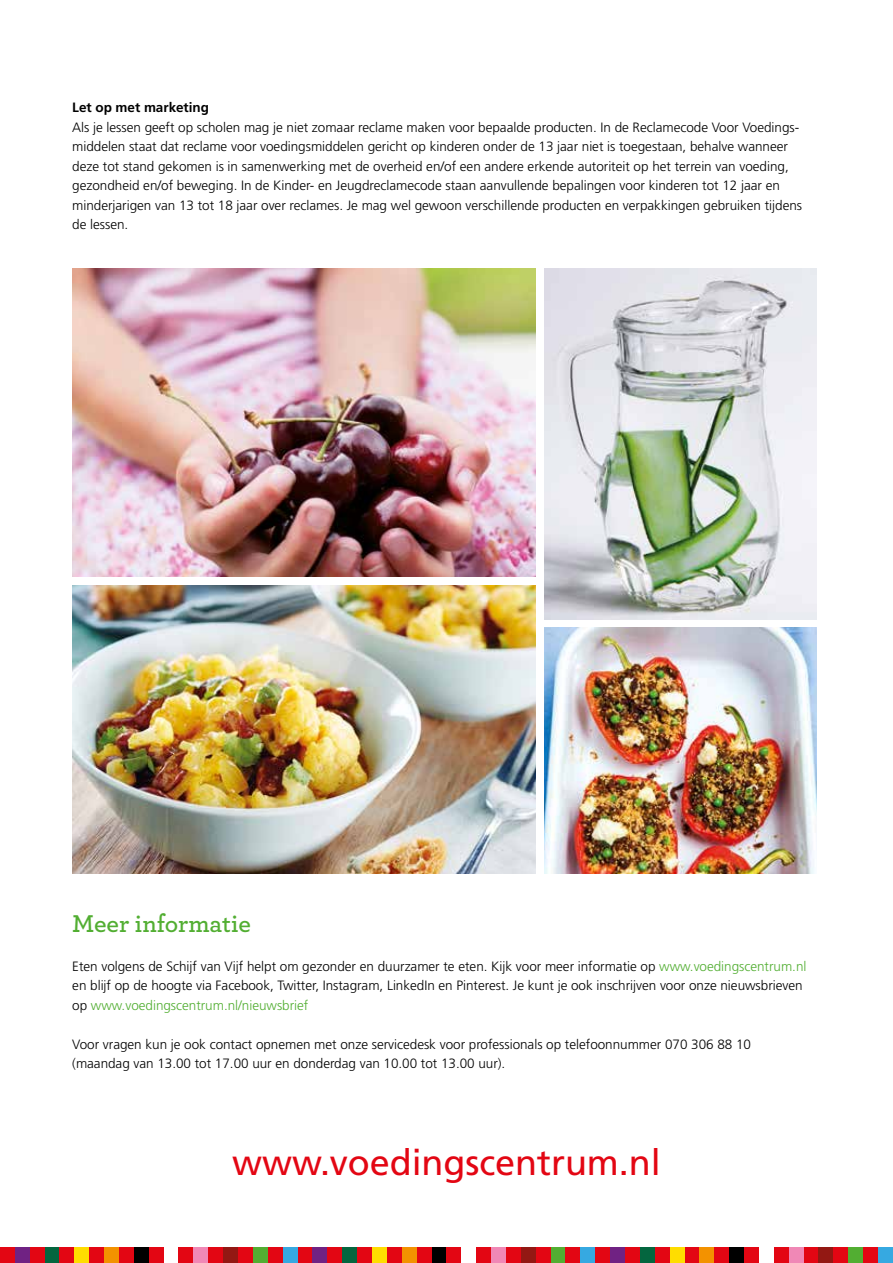
<style>
.page{position:relative;width:893px;height:1263px;background:#fff}
.page>*{position:absolute;margin:0;border:0;box-sizing:border-box;transform-origin:0 0}
.t1{font:36px "Frutiger";color:#e30613}
.t2{font:600 25.5px "Archer";color:#52ae32}
.t3{font:300 13.5px/19.5px "Frutiger";color:#000}
.t4{font:700 13.5px "Frutiger";color:#000}
.s1{color:#52ae32}
</style>
<div class="page">
<div style="left:0;top:1248px;width:15px;height:15px;background:#e30613"></div>
<div style="left:15px;top:1248px;width:15px;height:15px;background:#702283"></div>
<div style="left:30px;top:1248px;width:15px;height:15px;background:#e30613"></div>
<div style="left:45px;top:1248px;width:14px;height:15px;background:#04663f"></div>
<div style="left:59px;top:1248px;width:15px;height:15px;background:#e30613"></div>
<div style="left:74px;top:1248px;width:15px;height:15px;background:#fd0"></div>
<div style="left:89px;top:1248px;width:15px;height:15px;background:#e30613"></div>
<div style="left:104px;top:1248px;width:15px;height:15px;background:#f39200"></div>
<div style="left:119px;top:1248px;width:15px;height:15px;background:#e30613"></div>
<div style="left:134px;top:1248px;width:15px;height:15px;background:#000"></div>
<div style="left:149px;top:1248px;width:15px;height:15px;background:#e30613"></div>
<div style="left:179px;top:1248px;width:14px;height:15px;background:#e30613"></div>
<div style="left:193px;top:1248px;width:15px;height:15px;background:#f088b6"></div>
<div style="left:208px;top:1248px;width:15px;height:15px;background:#e30613"></div>
<div style="left:223px;top:1248px;width:15px;height:15px;background:#931813"></div>
<div style="left:238px;top:1248px;width:15px;height:15px;background:#e30613"></div>
<div style="left:253px;top:1248px;width:15px;height:15px;background:#52ae32"></div>
<div style="left:268px;top:1248px;width:15px;height:15px;background:#e30613"></div>
<div style="left:283px;top:1248px;width:15px;height:15px;background:#36a9e1"></div>
<div style="left:298px;top:1248px;width:14px;height:15px;background:#e30613"></div>
<div style="left:312px;top:1248px;width:15px;height:15px;background:#702283"></div>
<div style="left:327px;top:1248px;width:15px;height:15px;background:#e30613"></div>
<div style="left:342px;top:1248px;width:15px;height:15px;background:#04663f"></div>
<div style="left:357px;top:1248px;width:15px;height:15px;background:#e30613"></div>
<div style="left:372px;top:1248px;width:15px;height:15px;background:#fd0"></div>
<div style="left:387px;top:1248px;width:15px;height:15px;background:#e30613"></div>
<div style="left:402px;top:1248px;width:15px;height:15px;background:#f39200"></div>
<div style="left:417px;top:1248px;width:15px;height:15px;background:#e30613"></div>
<div style="left:432px;top:1248px;width:14px;height:15px;background:#000"></div>
<div style="left:446px;top:1248px;width:15px;height:15px;background:#e30613"></div>
<div style="left:476px;top:1248px;width:15px;height:15px;background:#e30613"></div>
<div style="left:491px;top:1248px;width:15px;height:15px;background:#f088b6"></div>
<div style="left:506px;top:1248px;width:15px;height:15px;background:#e30613"></div>
<div style="left:521px;top:1248px;width:15px;height:15px;background:#931813"></div>
<div style="left:536px;top:1248px;width:15px;height:15px;background:#e30613"></div>
<div style="left:551px;top:1248px;width:14px;height:15px;background:#52ae32"></div>
<div style="left:565px;top:1248px;width:15px;height:15px;background:#e30613"></div>
<div style="left:580px;top:1248px;width:15px;height:15px;background:#36a9e1"></div>
<div style="left:595px;top:1248px;width:15px;height:15px;background:#e30613"></div>
<div style="left:610px;top:1248px;width:15px;height:15px;background:#702283"></div>
<div style="left:625px;top:1248px;width:15px;height:15px;background:#e30613"></div>
<div style="left:640px;top:1248px;width:15px;height:15px;background:#04663f"></div>
<div style="left:655px;top:1248px;width:15px;height:15px;background:#e30613"></div>
<div style="left:670px;top:1248px;width:15px;height:15px;background:#fd0"></div>
<div style="left:685px;top:1248px;width:14px;height:15px;background:#e30613"></div>
<div style="left:699px;top:1248px;width:15px;height:15px;background:#f39200"></div>
<div style="left:714px;top:1248px;width:15px;height:15px;background:#e30613"></div>
<div style="left:729px;top:1248px;width:15px;height:15px;background:#000"></div>
<div style="left:744px;top:1248px;width:15px;height:15px;background:#e30613"></div>
<div style="left:774px;top:1248px;width:15px;height:15px;background:#e30613"></div>
<div style="left:789px;top:1248px;width:15px;height:15px;background:#f088b6"></div>
<div style="left:804px;top:1248px;width:14px;height:15px;background:#e30613"></div>
<div style="left:818px;top:1248px;width:15px;height:15px;background:#931813"></div>
<div style="left:833px;top:1248px;width:15px;height:15px;background:#e30613"></div>
<div style="left:848px;top:1248px;width:15px;height:15px;background:#52ae32"></div>
<div style="left:863px;top:1248px;width:15px;height:15px;background:#e30613"></div>
<div style="left:878px;top:1248px;width:15px;height:15px;background:#36a9e1"></div>
<img style="left:544px;top:268px;width:272px;height:351px">
<img style="left:544px;top:628px;width:272px;height:245px">
<img style="left:72px;top:269px;width:464px;height:308px">
<img style="left:72px;top:585px;width:464px;height:288px">
<p class="t4" style="left:72px;top:100px;width:138px">Let op met marketing</p>
<p class="t3" style="left:72px;top:118px;width:731px">Als je lessen geeft op scholen mag je niet zomaar reclame maken voor bepaalde producten. In de Reclamecode Voor Voedings&shy;middelen staat dat reclame voor voedingsmiddelen gericht op kinderen onder de 13 jaar niet is toegestaan, behalve wanneer deze tot stand gekomen is in samenwerking met de overheid en/of een andere erkende autoriteit op het terrein van voeding, gezondheid en/of beweging. In de Kinder- en Jeugdreclamecode staan aanvullende bepalingen voor kinderen tot 12 jaar en minderjarigen van 13 tot 18 jaar over reclames. Je mag wel gewoon verschillende producten en verpakkingen gebruiken tijdens de lessen.</p>
<h2 class="t2" style="left:72px;top:904px;width:180px">Meer informatie</h2>
<p class="t3" style="left:72px;top:956px;width:736px">Eten volgens de Schijf van Vijf helpt om gezonder en duurzamer te eten. Kijk voor meer informatie op <span class="s1">www.voedingscentrum.nl </span>en blijf op de hoogte via Facebook, Twitter, Instagram, LinkedIn en Pinterest. Je kunt je ook inschrijven voor onze nieuwsbrieven op <span class="s1">www.voedingscentrum.nl/nieuwsbrief</span></p>
<p class="t3" style="left:72px;top:1034px;width:680px">Voor vragen kun je ook contact opnemen met onze servicedesk voor professionals op telefoonnummer 070 306 88 10 (maandag van 13.00 tot 17.00 uur en donderdag van 10.00 tot 13.00 uur).</p>
<h1 class="t1" style="left:232px;top:1141px;width:430px">www.voedingscentrum.nl</h1>
</div>
